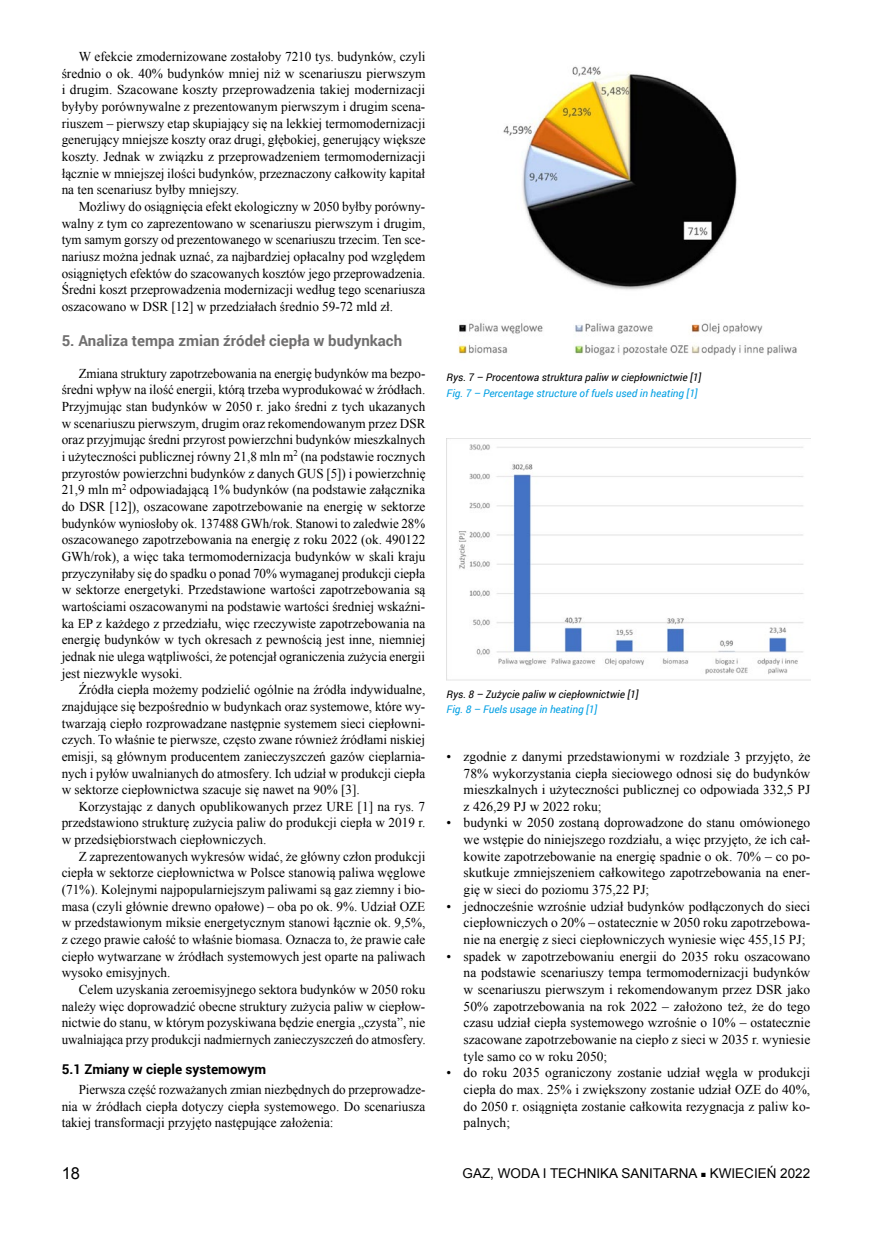
<style>
.page{position:relative;width:872px;height:1234px;background:#fff}
.page>*{position:absolute;margin:0;border:0;box-sizing:border-box;transform-origin:0 0}
.t1{font:16.5px "Arial";color:#000}
.t2{font:700 15px "Roboto";color:#706f6f}
.t3{font:13.5px/16.6px "Times New Roman";color:#000;text-align:justify}
.t4{font:13.5px/16.6px "Times New Roman";color:#000;text-align:justify;scale:.96 1}
.t5{font:13.5px "Arial";color:#000}
.t6{font:700 13.5px "Roboto";color:#000}
.t7{font:italic 10.5px "Roboto";color:#000}
.t8{font:italic 10.5px "Roboto";color:#009fe3}
.s1{font-size:9px}
</style>
<div class="page">
<img style="left:458px;top:66px;width:339px;height:290px">
<img style="left:446px;top:438px;width:364px;height:242px">
<p class="t3" style="left:62px;top:48px;width:365px;text-indent:17px">W efekcie zmodernizowane zostałoby 7210 tys. budynków, czyli średnio o ok. 40% budynków mniej niż w scenariuszu pierwszym i drugim. Szacowane koszty przeprowadzenia takiej modernizacji byłyby porównywalne z prezentowanym pierwszym i drugim scena&shy;riuszem – pierwszy etap skupiający się na lekkiej termomodernizacji generujący mniejsze koszty oraz drugi, głębokiej, generujący większe koszty. Jednak w związku z przeprowadzeniem termomodernizacji łącznie w mniejszej ilości budynków, przeznaczony całkowity kapitał na ten scenariusz byłby mniejszy.</p>
<p class="t3" style="left:62px;top:198px;width:365px;text-indent:17px">Możliwy do osiągnięcia efekt ekologiczny w 2050 byłby porówny&shy;walny z tym co zaprezentowano w scenariuszu pierwszym i drugim, tym samym gorszy od prezentowanego w scenariuszu trzecim. Ten sce&shy;nariusz można jednak uznać, za najbardziej opłacalny pod względem osiągniętych efektów do szacowanych kosztów jego przeprowadzenia.<br>Średni koszt przeprowadzenia modernizacji według tego scenariusza oszacowano w DSR [12] w przedziałach średnio 59-72 mld zł.</p>
<p class="t2" style="left:62px;top:330px;width:342px">5. Analiza tempa zmian źródeł ciepła w budynkach</p>
<p class="t4" style="left:62px;top:364px;width:380px;text-indent:17px">Zmiana struktury zapotrzebowania na energię budynków ma bezpo&shy;średni wpływ na ilość energii, którą trzeba wyprodukować w źródłach.<br>Przyjmując stan budynków w 2050 r. jako średni z tych ukazanych w scenariuszu pierwszym, drugim oraz rekomendowanym przez DSR oraz przyjmując średni przyrost powierzchni budynków mieszkalnych i użyteczności publicznej równy 21,8 mln m<sup>2</sup> (na podstawie rocznych przyrostów powierzchni budynków z danych GUS [5]) i powierzchnię 21,9 mln m<sup>2</sup> odpowiadającą 1% budynków (na podstawie załącznika do DSR [12]), oszacowane zapotrzebowanie na energię w sektorze budynków wyniosłoby ok. 137488 GWh/rok. Stanowi to zaledwie 28% oszacowanego zapotrzebowania na energię z roku 2022 (ok. 490122<br>GWh/rok), a więc taka termomodernizacja budynków w skali kraju przyczyniłaby się do spadku o ponad 70% wymaganej produkcji ciepła w sektorze energetyki. Przedstawione wartości zapotrzebowania są wartościami oszacowanymi na podstawie wartości średniej wskaźni&shy;ka EP z każdego z przedziału, więc rzeczywiste zapotrzebowania na energię budynków w tych okresach z pewnością jest inne, niemniej jednak nie ulega wątpliwości, że potencjał ograniczenia zużycia energii jest niezwykle wysoki.</p>
<p class="t3" style="left:62px;top:681px;width:365px;text-indent:17px">Źródła ciepła możemy podzielić ogólnie na źródła indywidualne, znajdujące się bezpośrednio w budynkach oraz systemowe, które wy&shy;twarzają ciepło rozprowadzane następnie systemem sieci ciepłowni&shy;czych. To właśnie te pierwsze, często zwane również źródłami niskiej emisji, są głównym producentem zanieczyszczeń gazów cieplarnia&shy;nych i pyłów uwalnianych do atmosfery. Ich udział w produkcji ciepła w sektorze ciepłownictwa szacuje się nawet na 90% [3].</p>
<p class="t3" style="left:62px;top:797px;width:365px;text-indent:17px">Korzystając z danych opublikowanych przez URE [1] na rys. 7 przedstawiono strukturę zużycia paliw do produkcji ciepła w 2019 r. w przedsiębiorstwach ciepłowniczych.</p>
<p class="t3" style="left:62px;top:847px;width:365px;text-indent:17px">Z zaprezentowanych wykresów widać, że główny człon produkcji ciepła w sektorze ciepłownictwa w Polsce stanowią paliwa węglowe (71%). Kolejnymi najpopularniejszym paliwami są gaz ziemny i bio&shy;masa (czyli głównie drewno opałowe) – oba po ok. 9%. Udział OZE w przedstawionym miksie energetycznym stanowi łącznie ok. 9,5%, z czego prawie całość to właśnie biomasa. Oznacza to, że prawie całe ciepło wytwarzane w źródłach systemowych jest oparte na paliwach wysoko emisyjnych.</p>
<p class="t3" style="left:62px;top:980px;width:365px;text-indent:17px">Celem uzyskania zeroemisyjnego sektora budynków w 2050 roku należy więc doprowadzić obecne struktury zużycia paliw w ciepłow&shy;nictwie do stanu, w którym pozyskiwana będzie energia „czysta”, nie uwalniająca przy produkcji nadmiernych zanieczyszczeń do atmosfery.</p>
<p class="t6" style="left:62px;top:1058px;width:206px">5.1 Zmiany w cieple systemowym</p>
<p class="t3" style="left:62px;top:1080px;width:365px;text-indent:17px">Pierwsza część rozważanych zmian niezbędnych do przeprowadze&shy;nia w źródłach ciepła dotyczy ciepła systemowego. Do scenariusza takiej transformacji przyjęto następujące założenia:</p>
<p class="t7" style="left:446px;top:370px;width:256px">Rys. 7 – Procentowa struktura paliw w ciepłownictwie [1]</p>
<p class="t8" style="left:446px;top:385px;width:252px">Fig. 7 – Percentage structure of fuels used in heating [1]</p>
<p class="t7" style="left:446px;top:686px;width:193px">Rys. 8 – Zużycie paliw w ciepłownictwie [1]</p>
<p class="t8" style="left:446px;top:702px;width:152px">Fig. 8 – Fuels usage in heating [1]</p>
<p class="t3" style="left:463px;top:747px;width:348px;text-indent:-17px">• zgodnie z danymi przedstawionymi w rozdziale 3 przyjęto, że 78% wykorzystania ciepła sieciowego odnosi się do budynków mieszkalnych i użyteczności publicznej co odpowiada 332,5 PJ z 426,29 PJ w 2022 roku;</p>
<p class="t3" style="left:463px;top:814px;width:348px;text-indent:-17px">• budynki w 2050 zostaną doprowadzone do stanu omówionego we wstępie do niniejszego rozdziału, a więc przyjęto, że ich cał&shy;kowite zapotrzebowanie na energię spadnie o ok. 70% – co po&shy;skutkuje zmniejszeniem całkowitego zapotrzebowania na ener&shy;gię w sieci do poziomu 375,22 PJ;</p>
<p class="t3" style="left:463px;top:897px;width:348px;text-indent:-17px">• jednocześnie wzrośnie udział budynków podłączonych do sieci ciepłowniczych o 20% – ostatecznie w 2050 roku zapotrzebowa&shy;nie na energię z sieci ciepłowniczych wyniesie więc 455,15 PJ;</p>
<p class="t3" style="left:463px;top:947px;width:348px;text-indent:-17px">• spadek w zapotrzebowaniu energii do 2035 roku oszacowano na podstawie scenariuszy tempa termomodernizacji budynków w scenariuszu pierwszym i rekomendowanym przez DSR jako 50% zapotrzebowania na rok 2022 – założono też, że do tego czasu udział ciepła systemowego wzrośnie o 10% – ostatecznie szacowane zapotrzebowanie na ciepło z sieci w 2035 r. wyniesie tyle samo co w roku 2050;</p>
<p class="t3" style="left:463px;top:1063px;width:348px;text-indent:-17px">• do roku 2035 ograniczony zostanie udział węgla w produkcji ciepła do max. 25% i zwiększony zostanie udział OZE do 40%, do 2050 r. osiągnięta zostanie całkowita rezygnacja z paliw ko&shy;palnych;</p>
<p class="t1" style="left:62px;top:1161px;width:20px">18</p>
<p class="t5" style="left:462px;top:1164px;width:349px">GAZ, WODA I TECHNIKA SANITARNA <span class="s1">■</span> KWIECIEŃ 2022</p>
</div>
